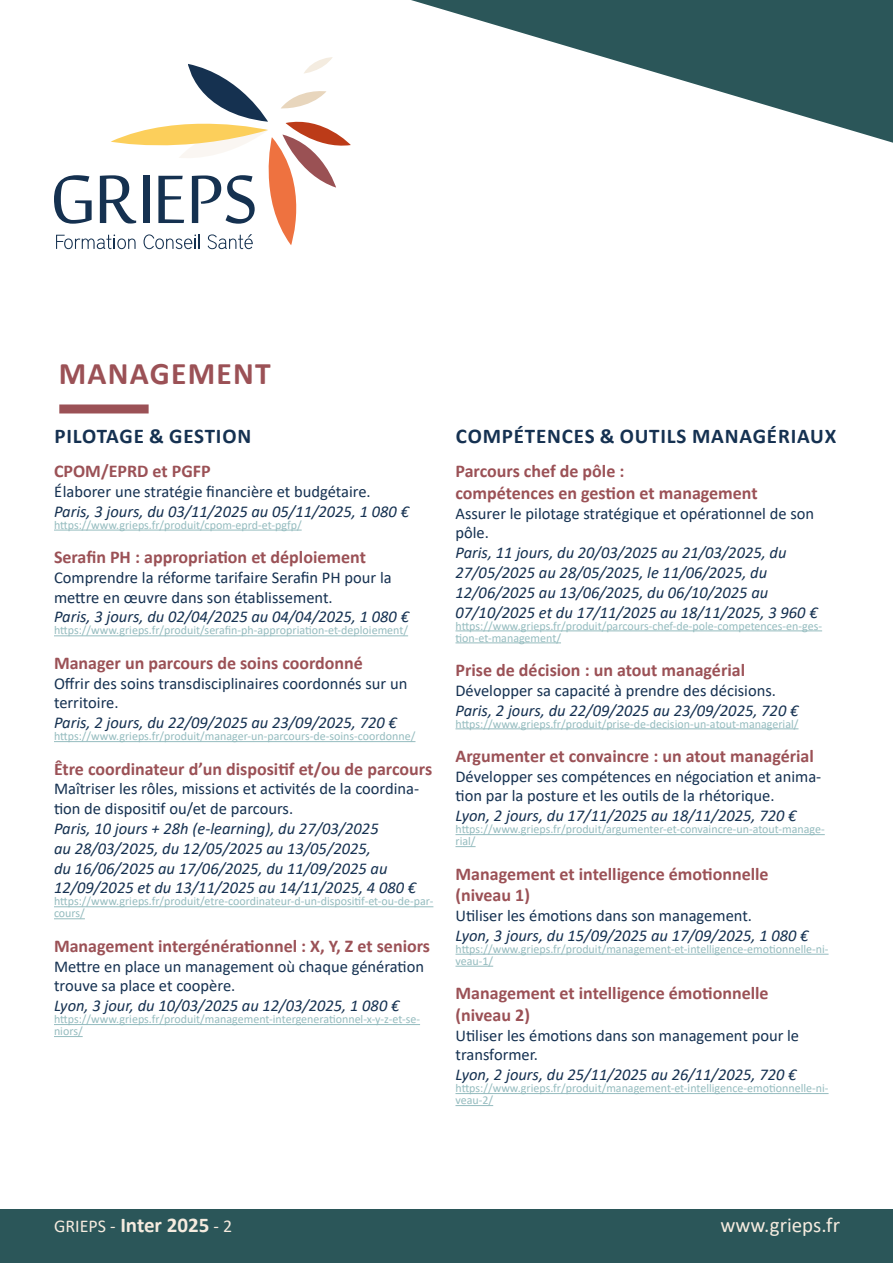
<style>
.page{position:relative;width:893px;height:1263px;background:#fff}
.page>*{position:absolute;margin:0;border:0;box-sizing:border-box;transform-origin:0 0}
.t1{font:700 31.5px "Calibri";letter-spacing:.04em;color:#9b5156}
.t2{font:700 21px "Calibri";letter-spacing:.04em;color:#153151}
.t3{font:21px "Calibri";color:#f5ebdf}
.t4{font:700 18px/21.6px "Calibri";color:#9b5156}
.t5{font:18px "Calibri";color:#f5ebdf}
.t6{font:italic 16.5px/19.8px "Calibri";color:#153151}
.t7{font:16.5px/19.8px "Calibri";color:#153151}
.t8{font:12px/12px "Calibri";color:#95bcbf}
.s1{font-weight:700;font-size:21px}
</style>
<div class="page">
<svg style="left:54px;top:57px;width:297px;height:192px"></svg>
<svg style="left:411px;top:0;width:482px;height:143px"></svg>
<div style="left:0;top:1209px;width:893px;height:54px;background:#2b5659"></div>
<div style="left:59px;top:404px;width:90px;height:9px;background:#9b5156"></div>
<hr style="left:54px;top:530px;width:248px;height:1px;background:#95bcbf">
<hr style="left:54px;top:635px;width:354px;height:1px;background:#95bcbf">
<hr style="left:54px;top:741px;width:361px;height:1px;background:#95bcbf">
<hr style="left:54px;top:906px;width:379px;height:1px;background:#95bcbf">
<hr style="left:54px;top:918px;width:31px;height:1px;background:#95bcbf">
<hr style="left:54px;top:1024px;width:366px;height:1px;background:#95bcbf">
<svg style="left:54px;top:1036px;width:29px;height:1px"></svg>
<hr style="left:455px;top:630px;width:367px;height:1px;background:#95bcbf">
<hr style="left:455px;top:642px;width:106px;height:1px;background:#95bcbf">
<hr style="left:455px;top:728px;width:343px;height:1px;background:#95bcbf">
<hr style="left:455px;top:834px;width:370px;height:1px;background:#95bcbf">
<svg style="left:455px;top:846px;width:21px;height:1px"></svg>
<hr style="left:455px;top:954px;width:373px;height:1px;background:#95bcbf">
<hr style="left:455px;top:966px;width:38px;height:1px;background:#95bcbf">
<hr style="left:455px;top:1093px;width:373px;height:1px;background:#95bcbf">
<hr style="left:455px;top:1105px;width:38px;height:1px;background:#95bcbf">
<h1 class="t1" style="left:59px;top:358px;width:213px">MANAGEMENT</h1>
<h2 class="t2" style="left:54px;top:425px;width:198px">PILOTAGE &amp; GESTION</h2>
<h3 class="t4" style="left:54px;top:460px;width:158px">CPOM/EPRD et PGFP</h3>
<h3 class="t7" style="left:54px;top:482px;width:318px">Élaborer une stratégie financière et budgétaire.</h3>
<h3 class="t6" style="left:54px;top:501px;width:357px">Paris, 3 jours, du 03/11/2025 au 05/11/2025, 1 080 €</h3>
<p class="t8" style="left:54px;top:518px;width:249px">https://www.grieps.fr/produit/cpom-eprd-et-pgfp/</p>
<h3 class="t4" style="left:54px;top:546px;width:313px">Serafin PH : appropriation et déploiement</h3>
<h3 class="t7" style="left:54px;top:567px;width:339px">Comprendre la réforme tarifaire Serafin PH pour la mettre en œuvre dans son établissement.</h3>
<h3 class="t6" style="left:54px;top:607px;width:357px">Paris, 3 jours, du 02/04/2025 au 04/04/2025, 1 080 €</h3>
<p class="t8" style="left:54px;top:624px;width:356px">https://www.grieps.fr/produit/serafin-ph-appropriation-et-deploiement/</p>
<h3 class="t4" style="left:54px;top:652px;width:311px">Manager un parcours de soins coordonné</h3>
<h3 class="t7" style="left:54px;top:673px;width:355px">Offrir des soins transdisciplinaires coordonnés sur un territoire.</h3>
<h3 class="t6" style="left:54px;top:713px;width:344px">Paris, 2 jours, du 22/09/2025 au 23/09/2025, 720 €</h3>
<p class="t8" style="left:54px;top:730px;width:363px">https://www.grieps.fr/produit/manager-un-parcours-de-soins-coordonne/</p>
<h3 class="t4" style="left:54px;top:758px;width:380px">Être coordinateur d’un dispositif et/ou de parcours</h3>
<h3 class="t7" style="left:54px;top:779px;width:367px">Maîtriser les rôles, missions et activités de la coordina&shy;tion de dispositif ou/et de parcours.</h3>
<h3 class="t6" style="left:54px;top:819px;width:364px">Paris, 10 jours + 28h (e-learning), du 27/03/2025<br>au 28/03/2025, du 12/05/2025 au 13/05/2025,<br>du 16/06/2025 au 17/06/2025, du 11/09/2025 au 12/09/2025 et du 13/11/2025 au 14/11/2025, 4 080 €</h3>
<p class="t8" style="left:54px;top:895px;width:381px">https://www.grieps.fr/produit/etre-coordinateur-d-un-dispositif-et-ou-de-par&shy;cours/</p>
<h3 class="t4" style="left:54px;top:935px;width:378px">Management intergénérationnel : X, Y, Z et seniors</h3>
<h3 class="t7" style="left:54px;top:956px;width:372px">Mettre en place un management où chaque génération trouve sa place et coopère.</h3>
<h3 class="t6" style="left:54px;top:996px;width:347px">Lyon, 3 jour, du 10/03/2025 au 12/03/2025, 1 080 €</h3>
<p class="t8" style="left:54px;top:1013px;width:368px">https://www.grieps.fr/produit/management-intergenerationnel-x-y-z-et-se&shy;niors/</p>
<h2 class="t2" style="left:456px;top:421px;width:382px">COMPÉTENCES &amp; OUTILS MANAGÉRIAUX</h2>
<h3 class="t4" style="left:455px;top:460px;width:304px">Parcours chef de pôle :<br>compétences en gestion et management</h3>
<h3 class="t7" style="left:455px;top:503px;width:360px">Assurer le pilotage stratégique et opérationnel de son pôle.</h3>
<h3 class="t6" style="left:455px;top:543px;width:364px">Paris, 11 jours, du 20/03/2025 au 21/03/2025, du 27/05/2025 au 28/05/2025, le 11/06/2025, du 12/06/2025 au 13/06/2025, du 06/10/2025 au 07/10/2025 et du 17/11/2025 au 18/11/2025, 3 960 €</h3>
<p class="t8" style="left:455px;top:619px;width:368px">https://www.grieps.fr/produit/parcours-chef-de-pole-competences-en-ges&shy;tion-et-management/</p>
<h3 class="t4" style="left:455px;top:659px;width:291px">Prise de décision : un atout managérial</h3>
<h3 class="t7" style="left:455px;top:680px;width:322px">Développer sa capacité à prendre des décisions.</h3>
<h3 class="t6" style="left:455px;top:700px;width:344px">Paris, 2 jours, du 22/09/2025 au 23/09/2025, 720 €</h3>
<p class="t8" style="left:455px;top:717px;width:344px">https://www.grieps.fr/produit/prise-de-decision-un-atout-managerial/</p>
<h3 class="t4" style="left:455px;top:745px;width:360px">Argumenter et convaincre : un atout managérial</h3>
<h3 class="t7" style="left:455px;top:766px;width:367px">Développer ses compétences en négociation et anima&shy;tion par la posture et les outils de la rhétorique.</h3>
<h3 class="t6" style="left:455px;top:806px;width:342px">Lyon, 2 jours, du 17/11/2025 au 18/11/2025, 720 €</h3>
<p class="t8" style="left:455px;top:823px;width:371px">https://www.grieps.fr/produit/argumenter-et-convaincre-un-atout-manage&shy;rial/</p>
<h3 class="t4" style="left:455px;top:863px;width:315px">Management et intelligence émotionnelle (niveau 1)</h3>
<h3 class="t7" style="left:455px;top:905px;width:298px">Utiliser les émotions dans son management.</h3>
<h3 class="t6" style="left:455px;top:925px;width:355px">Lyon, 3 jours, du 15/09/2025 au 17/09/2025, 1 080 €</h3>
<p class="t8" style="left:455px;top:942px;width:375px">https://www.grieps.fr/produit/management-et-intelligence-emotionnelle-ni&shy;veau-1/</p>
<h3 class="t4" style="left:455px;top:982px;width:315px">Management et intelligence émotionnelle (niveau 2)</h3>
<h3 class="t7" style="left:455px;top:1025px;width:345px">Utiliser les émotions dans son management pour le transformer.</h3>
<h3 class="t6" style="left:455px;top:1065px;width:342px">Lyon, 2 jours, du 25/11/2025 au 26/11/2025, 720 €</h3>
<p class="t8" style="left:455px;top:1082px;width:375px">https://www.grieps.fr/produit/management-et-intelligence-emotionnelle-ni&shy;veau-2/</p>
<h3 class="t5" style="left:54px;top:1217px;width:180px">GRIEPS - <span class="s1">Inter 2025</span> - 2</h3>
<h2 class="t3" style="left:720px;top:1217px;width:121px">www.grieps.fr</h2>
</div>
